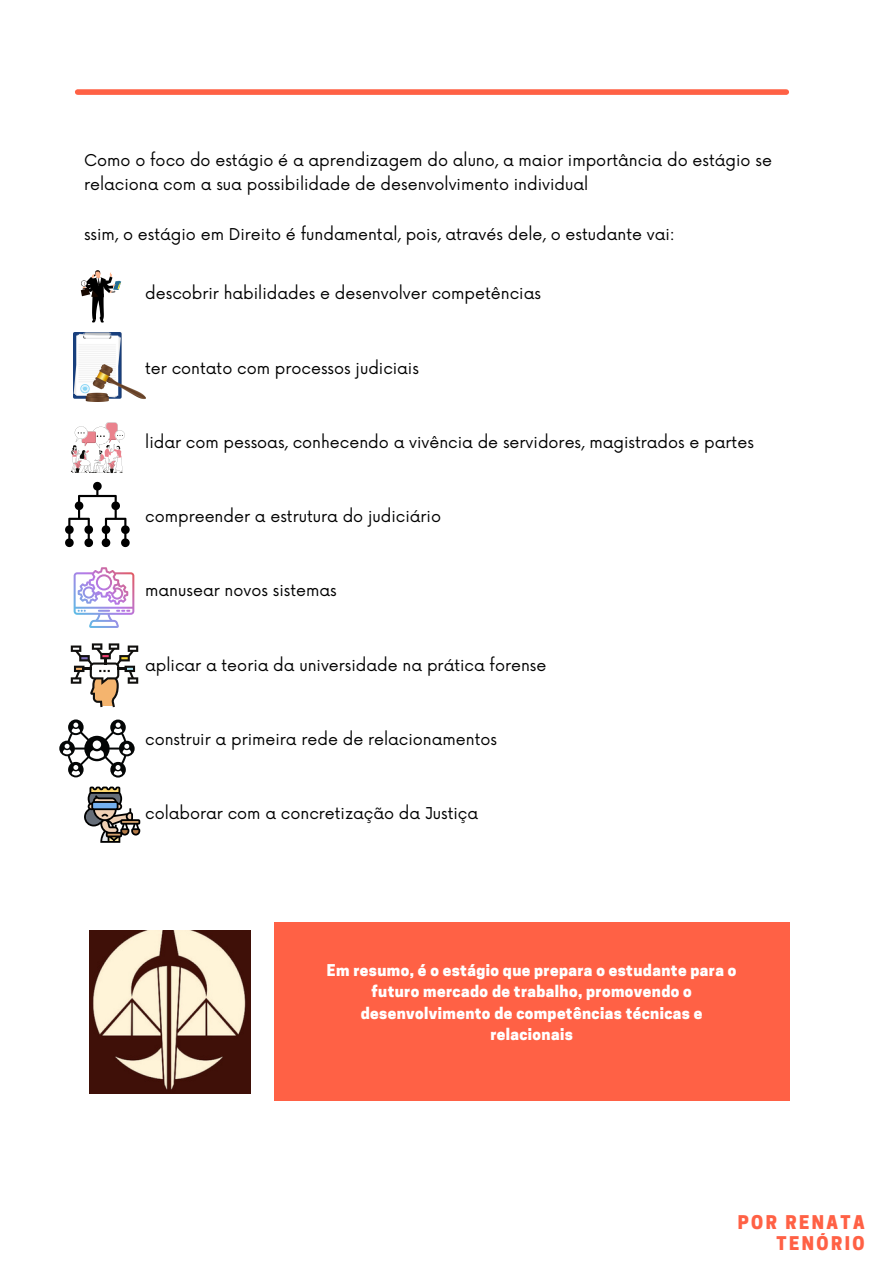
<style>
.page{position:relative;width:893px;height:1264px;background:#fff}
.page>*{position:absolute;margin:0;border:0;box-sizing:border-box;transform-origin:0 0}
.t1{font:800 17.7px/21.3px "Cooper Hewitt";letter-spacing:.135em;color:#ff6145;text-align:right}
.t2{font:15.9px/24.8px "Now";color:#000}
.t3{font:800 15.3px/21.3px "Cooper Hewitt";letter-spacing:.025em;color:#fff;text-align:center}
</style>
<div class="page">
<div style="left:78px;top:89px;width:708px;height:6px;background:#ff6145"></div>
<div style="left:274px;top:922px;width:515px;height:178px;background:#ff6145"></div>
<img style="left:89px;top:930px;width:161px;height:163px">
<svg style="left:81px;top:270px;width:40px;height:52px"></svg>
<img style="left:74px;top:332px;width:72px;height:70px">
<svg style="left:71px;top:422px;width:54px;height:51px"></svg>
<svg style="left:65px;top:482px;width:65px;height:65px"></svg>
<svg style="left:74px;top:567px;width:60px;height:61px"></svg>
<svg style="left:71px;top:643px;width:67px;height:64px"></svg>
<svg style="left:59px;top:719px;width:76px;height:58px"></svg>
<svg style="left:84px;top:786px;width:56px;height:56px"></svg>
<p class="t2" style="left:84px;top:148px;width:689px">Como o foco do estágio é a aprendizagem do aluno, a maior importância do estágio se relaciona com a sua possibilidade de desenvolvimento individual</p>
<p class="t2" style="left:84px;top:223px;width:592px">ssim, o estágio em Direito é fundamental, pois, através dele, o estudante vai:</p>
<p class="t2" style="left:145px;top:282px;width:397px">descobrir habilidades e desenvolver competências</p>
<p class="t2" style="left:145px;top:356px;width:275px">ter contato com processos judiciais</p>
<p class="t2" style="left:145px;top:430px;width:610px">lidar com pessoas, conhecendo a vivência de servidores, magistrados e partes</p>
<p class="t2" style="left:145px;top:505px;width:297px">compreender a estrutura do judiciário</p>
<p class="t2" style="left:145px;top:579px;width:193px">manusear novos sistemas</p>
<p class="t2" style="left:145px;top:653px;width:403px">aplicar a teoria da universidade na prática forense</p>
<p class="t2" style="left:145px;top:727px;width:353px">construir a primeira rede de relacionamentos</p>
<p class="t2" style="left:145px;top:801px;width:334px">colaborar com a concretização da Justiça</p>
<p class="t3" style="left:327px;top:961px;width:411px">Em resumo, é o estágio que prepara o estudante para o futuro mercado de trabalho, promovendo o desenvolvimento de competências técnicas e relacionais</p>
<p class="t1" style="left:737px;top:1213px;width:128px">POR RENATA<br>TENÓRIO</p>
</div>
